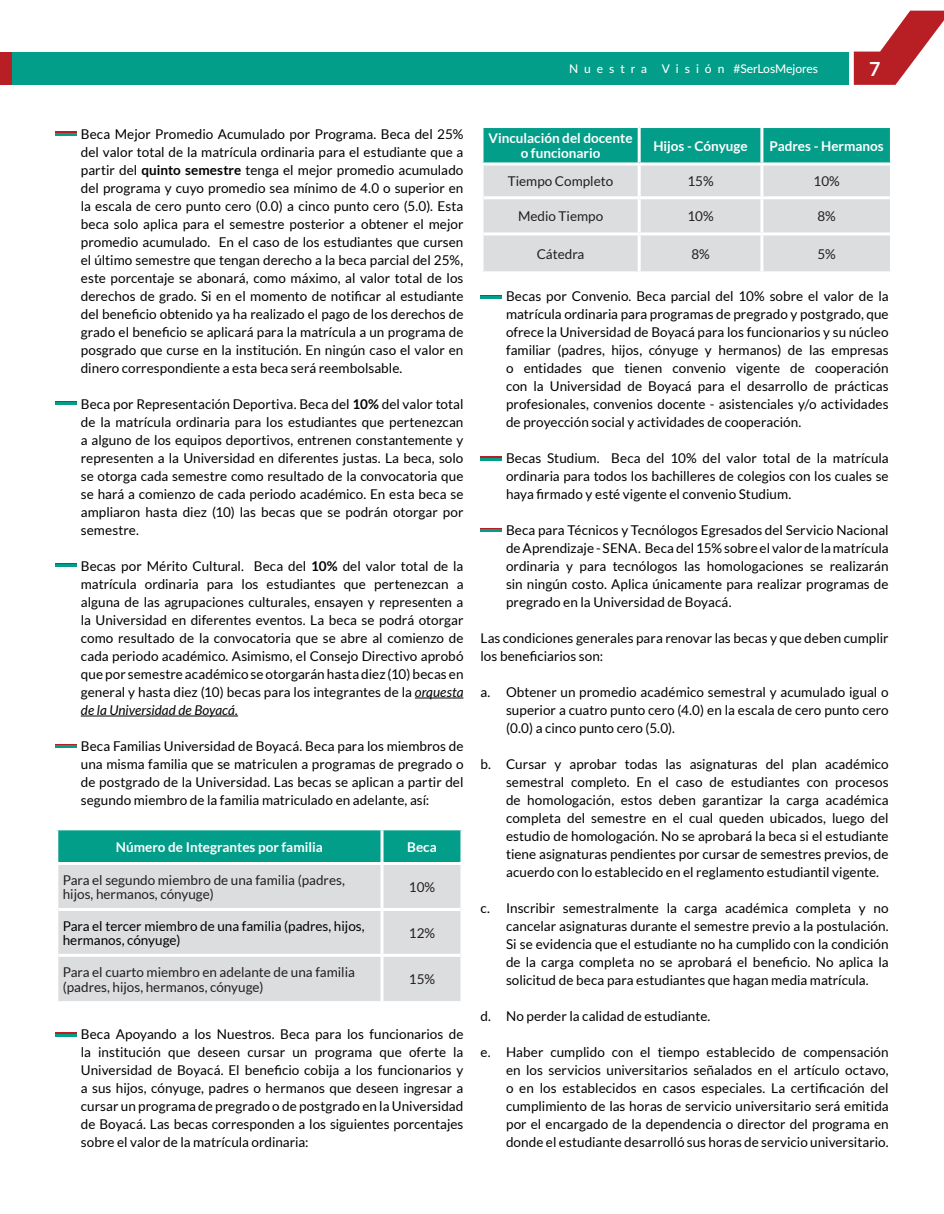
<style>
.page{position:relative;width:944px;height:1214px;background:#fff}
.page>*{position:absolute;margin:0;border:0;box-sizing:border-box;transform-origin:0 0}
.t1{font:700 19.5px "Lato";color:#fff}
.t2{font:13.5px/18px "Lato";letter-spacing:.005em;color:#000;text-align:justify}
.t3{font:13.5px/14.5px "Lato";color:#231f20}
.t4{font:700 13.5px/14.5px "Lato";color:#fff;text-align:center}
.t5{font:13.5px/14.5px "Lato";color:#000001}
.t6{font:500 12px "Lato";letter-spacing:-.005em;color:#fff}
.s1{font-weight:700}
.s2{font-style:italic}
</style>
<div class="page">
<div style="left:0;top:53px;width:13px;height:32px;background:#b71f25"></div>
<svg style="left:853px;top:11px;width:91px;height:74px"></svg>
<div style="left:13px;top:53px;width:836px;height:32px;background:#039e8a"></div>
<hr style="left:415px;top:697px;width:48px;height:1px;background:#000">
<hr style="left:81px;top:715px;width:157px;height:1px;background:#000">
<hr style="left:55px;top:132px;width:22px;height:2px;background:#b71f25">
<hr style="left:55px;top:133px;width:22px;height:2px;background:#039e8a">
<hr style="left:55px;top:563px;width:22px;height:3px;background:#b71f25">
<hr style="left:55px;top:564px;width:22px;height:3px;background:#039e8a">
<hr style="left:55px;top:744px;width:22px;height:2px;background:#b71f25">
<hr style="left:55px;top:745px;width:22px;height:3px;background:#039e8a">
<hr style="left:55px;top:401px;width:22px;height:3px;background:#b71f25">
<hr style="left:55px;top:402px;width:22px;height:3px;background:#039e8a">
<div style="left:58px;top:830px;width:402px;height:32px;background:#039e8a"></div>
<div style="left:58px;top:865px;width:402px;height:136px;background:#dcdddf"></div>
<hr style="left:380px;top:830px;width:3px;height:32px;background:#fff">
<hr style="left:380px;top:865px;width:3px;height:43px;background:#fff">
<hr style="left:58px;top:908px;width:324px;height:3px;background:#fff">
<hr style="left:382px;top:908px;width:78px;height:3px;background:#fff">
<hr style="left:380px;top:911px;width:3px;height:42px;background:#fff">
<hr style="left:58px;top:953px;width:324px;height:3px;background:#fff">
<hr style="left:382px;top:953px;width:78px;height:3px;background:#fff">
<hr style="left:380px;top:956px;width:3px;height:45px;background:#fff">
<svg style="left:483px;top:128px;width:406px;height:143px;background:#a5cdc9"></svg>
<hr style="left:637px;top:128px;width:3px;height:34px;background:#fff">
<hr style="left:480px;top:162px;width:159px;height:3px;background:#fff">
<hr style="left:639px;top:162px;width:123px;height:3px;background:#fff">
<hr style="left:637px;top:165px;width:3px;height:31px;background:#fff">
<hr style="left:762px;top:162px;width:130px;height:3px;background:#fff">
<hr style="left:637px;top:199px;width:3px;height:33px;background:#fff">
<hr style="left:637px;top:235px;width:3px;height:36px;background:#fff">
<hr style="left:760px;top:128px;width:3px;height:34px;background:#fff">
<hr style="left:760px;top:165px;width:3px;height:31px;background:#fff">
<hr style="left:483px;top:196px;width:156px;height:3px;background:#fff">
<hr style="left:639px;top:196px;width:123px;height:3px;background:#fff">
<hr style="left:762px;top:196px;width:127px;height:3px;background:#fff">
<hr style="left:760px;top:199px;width:3px;height:33px;background:#fff">
<hr style="left:483px;top:232px;width:156px;height:3px;background:#fff">
<hr style="left:639px;top:232px;width:123px;height:3px;background:#fff">
<hr style="left:762px;top:232px;width:127px;height:3px;background:#fff">
<hr style="left:760px;top:235px;width:3px;height:36px;background:#fff">
<hr style="left:55px;top:1032px;width:22px;height:3px;background:#b71f25">
<hr style="left:55px;top:1033px;width:22px;height:3px;background:#039e8a">
<hr style="left:480px;top:295px;width:22px;height:2px;background:#b71f25">
<hr style="left:480px;top:296px;width:22px;height:2px;background:#039e8a">
<hr style="left:480px;top:456px;width:22px;height:3px;background:#b71f25">
<hr style="left:480px;top:458px;width:22px;height:2px;background:#039e8a">
<hr style="left:480px;top:528px;width:22px;height:2px;background:#b71f25">
<hr style="left:480px;top:529px;width:22px;height:2px;background:#039e8a">
<p class="t6" style="left:569px;top:60px;width:250px">N u e s t r a V i s i ó n #SerLosMejores</p>
<h1 class="t1" style="left:869px;top:57px;width:13px">7</h1>
<p class="t2" style="left:81px;top:125px;width:384px">Beca Mejor Promedio Acumulado por Programa. Beca del 25% del valor total de la matrícula ordinaria para el estudiante que a partir del <span class="s1">quinto semestre</span> tenga el mejor promedio acumulado del programa y cuyo promedio sea mínimo de 4.0 o superior en la escala de cero punto cero (0.0) a cinco punto cero (5.0). Esta beca solo aplica para el semestre posterior a obtener el mejor promedio acumulado. En el caso de los estudiantes que cursen el último semestre que tengan derecho a la beca parcial del 25%, este porcentaje se abonará, como máximo, al valor total de los derechos de grado. Si en el momento de notificar al estudiante del beneficio obtenido ya ha realizado el pago de los derechos de grado el beneficio se aplicará para la matrícula a un programa de posgrado que curse en la institución. En ningún caso el valor en dinero correspondiente a esta beca será reembolsable.</p>
<p class="t2" style="left:81px;top:395px;width:384px">Beca por Representación Deportiva. Beca del <span class="s1">10%</span> del valor total de la matrícula ordinaria para los estudiantes que pertenezcan a alguno de los equipos deportivos, entrenen constantemente y representen a la Universidad en diferentes justas. La beca, solo se otorga cada semestre como resultado de la convocatoria que se hará a comienzo de cada periodo académico. En esta beca se ampliaron hasta diez (10) las becas que se podrán otorgar por semestre.</p>
<p class="t2" style="left:81px;top:557px;width:384px">Becas por Mérito Cultural. Beca del <span class="s1">10%</span> del valor total de la matrícula ordinaria para los estudiantes que pertenezcan a alguna de las agrupaciones culturales, ensayen y representen a la Universidad en diferentes eventos. La beca se podrá otorgar como resultado de la convocatoria que se abre al comienzo de cada periodo académico. Asimismo, el Consejo Directivo aprobó que por semestre académico se otorgarán hasta diez (10) becas en general y hasta diez (10) becas para los integrantes de la <span class="s2">orquesta de la Universidad de Boyacá.</span></p>
<p class="t2" style="left:81px;top:737px;width:384px">Beca Familias Universidad de Boyacá. Beca para los miembros de una misma familia que se matriculen a programas de pregrado o de postgrado de la Universidad. Las becas se aplican a partir del segundo miembro de la familia matriculado en adelante, así:</p>
<p class="t4" style="left:116px;top:839px;width:208px">Número de Integrantes por familia</p>
<p class="t4" style="left:407px;top:839px;width:31px">Beca</p>
<p class="t3" style="left:63px;top:872px;width:283px">Para el segundo miembro de una familia (padres, hijos, hermanos, cónyuge)</p>
<p class="t3" style="left:409px;top:879px;width:28px">10%</p>
<p class="t5" style="left:63px;top:918px;width:303px">Para el tercer miembro de una familia (padres, hijos, hermanos, cónyuge)</p>
<p class="t3" style="left:409px;top:925px;width:28px">12%</p>
<p class="t3" style="left:63px;top:964px;width:294px">Para el cuarto miembro en adelante de una familia (padres, hijos, hermanos, cónyuge)</p>
<p class="t3" style="left:409px;top:972px;width:28px">15%</p>
<p class="t2" style="left:81px;top:1025px;width:384px">Beca Apoyando a los Nuestros. Beca para los funcionarios de la institución que deseen cursar un programa que oferte la Universidad de Boyacá. El beneficio cobija a los funcionarios y a sus hijos, cónyuge, padres o hermanos que deseen ingresar a cursar un programa de pregrado o de postgrado en la Universidad de Boyacá. Las becas corresponden a los siguientes porcentajes sobre el valor de la matrícula ordinaria:</p>
<p class="t4" style="left:488px;top:131px;width:146px">Vinculación del docente o funcionario</p>
<p class="t4" style="left:653px;top:138px;width:96px">Hijos - Cónyuge</p>
<p class="t4" style="left:769px;top:138px;width:116px">Padres - Hermanos</p>
<p class="t3" style="left:508px;top:174px;width:107px">Tiempo Completo</p>
<p class="t3" style="left:687px;top:174px;width:28px">15%</p>
<p class="t3" style="left:813px;top:174px;width:28px">10%</p>
<p class="t3" style="left:518px;top:209px;width:87px">Medio Tiempo</p>
<p class="t3" style="left:687px;top:209px;width:28px">10%</p>
<p class="t3" style="left:817px;top:209px;width:20px">8%</p>
<p class="t3" style="left:536px;top:246px;width:49px">Cátedra</p>
<p class="t3" style="left:691px;top:246px;width:20px">8%</p>
<p class="t3" style="left:817px;top:246px;width:20px">5%</p>
<p class="t2" style="left:506px;top:287px;width:384px">Becas por Convenio. Beca parcial del 10% sobre el valor de la matrícula ordinaria para programas de pregrado y postgrado, que ofrece la Universidad de Boyacá para los funcionarios y su núcleo familiar (padres, hijos, cónyuge y hermanos) de las empresas o entidades que tienen convenio vigente de cooperación con la Universidad de Boyacá para el desarrollo de prácticas profesionales, convenios docente - asistenciales y/o actividades de proyección social y actividades de cooperación.</p>
<p class="t2" style="left:506px;top:449px;width:384px">Becas Studium. Beca del 10% del valor total de la matrícula ordinaria para todos los bachilleres de colegios con los cuales se haya firmado y esté vigente el convenio Studium.</p>
<p class="t2" style="left:506px;top:521px;width:384px">Beca para Técnicos y Tecnólogos Egresados del Servicio Nacional de Aprendizaje - SENA. Beca del 15% sobre el valor de la matrícula ordinaria y para tecnólogos las homologaciones se realizarán sin ningún costo. Aplica únicamente para realizar programas de pregrado en la Universidad de Boyacá.</p>
<p class="t2" style="left:480px;top:629px;width:409px">Las condiciones generales para renovar las becas y que deben cumplir los beneficiarios son:</p>
<p class="t2" style="left:506px;top:683px;width:384px;text-indent:-26px">a. Obtener un promedio académico semestral y acumulado igual o superior a cuatro punto cero (4.0) en la escala de cero punto cero (0.0) a cinco punto cero (5.0).</p>
<p class="t2" style="left:506px;top:755px;width:384px;text-indent:-26px">b. Cursar y aprobar todas las asignaturas del plan académico semestral completo. En el caso de estudiantes con procesos de homologación, estos deben garantizar la carga académica completa del semestre en el cual queden ubicados, luego del estudio de homologación. No se aprobará la beca si el estudiante tiene asignaturas pendientes por cursar de semestres previos, de acuerdo con lo establecido en el reglamento estudiantil vigente.</p>
<p class="t2" style="left:506px;top:899px;width:384px;text-indent:-26px">c. Inscribir semestralmente la carga académica completa y no cancelar asignaturas durante el semestre previo a la postulación.<br>Si se evidencia que el estudiante no ha cumplido con la condición de la carga completa no se aprobará el beneficio. No aplica la solicitud de beca para estudiantes que hagan media matrícula.</p>
<p class="t2" style="left:480px;top:1007px;width:231px">d. No perder la calidad de estudiante.</p>
<p class="t2" style="left:506px;top:1043px;width:384px;text-indent:-26px">e. Haber cumplido con el tiempo establecido de compensación en los servicios universitarios señalados en el artículo octavo, o en los establecidos en casos especiales. La certificación del cumplimiento de las horas de servicio universitario será emitida por el encargado de la dependencia o director del programa en donde el estudiante desarrolló sus horas de servicio universitario.</p>
</div>
